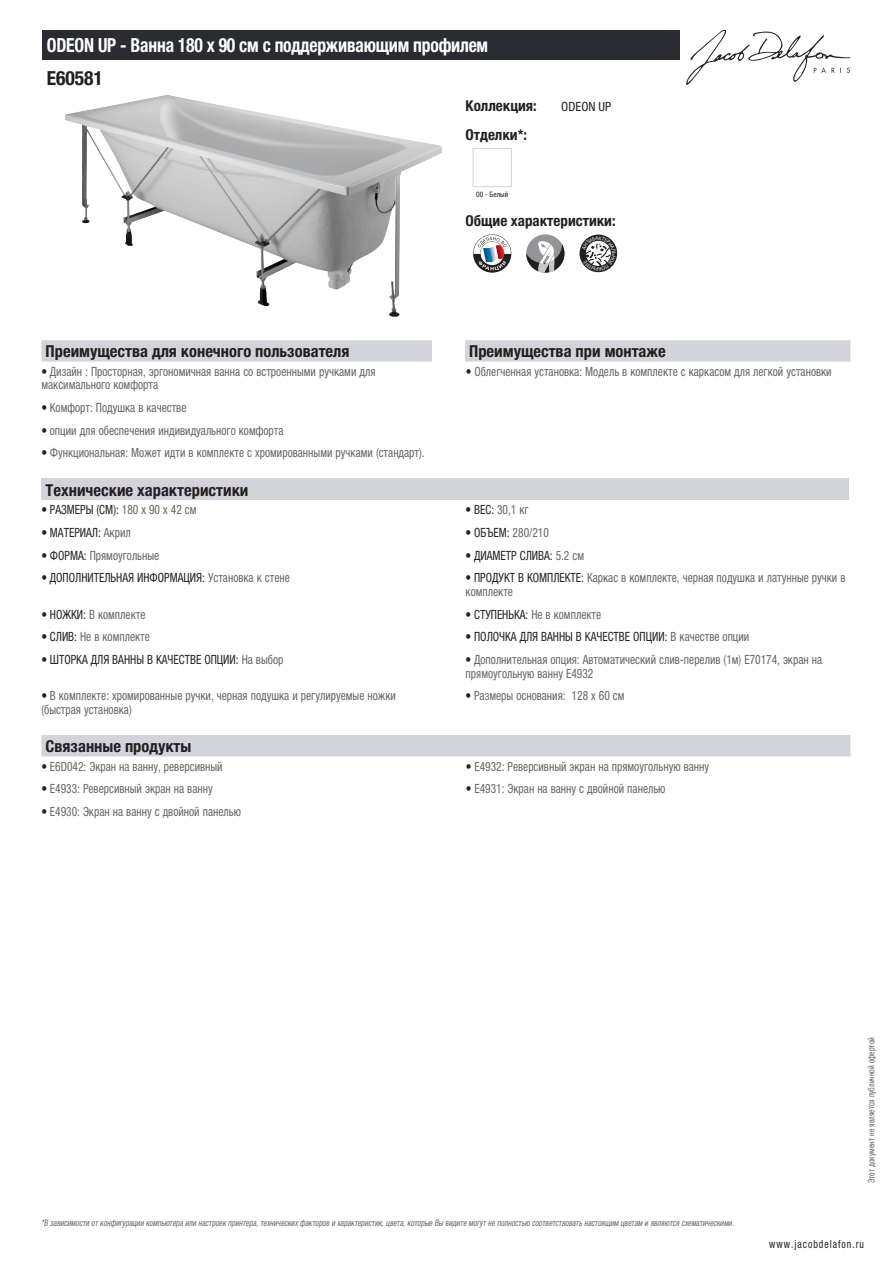
<style>
.page{position:relative;width:893px;height:1263px;background:#fff}
.page>*{position:absolute;margin:0;border:0;box-sizing:border-box;transform-origin:0 0}
.t1{font:700 condensed 19.5px "Helvetica Neue LTCYR";letter-spacing:-.01em;color:#fff;scale:.9 1}
.t2{font:700 condensed 19.5px "Helvetica Neue LTCYR";color:#231f20}
.t3{font:700 condensed 16.5px "Helvetica Neue LTCYR";color:#231f20}
.t4{font:700 condensed 15px "Helvetica Neue LTCYR";color:#231f20}
.t5{font:condensed 12.75px/13.5px "Helvetica Neue LTCYR";color:#626568;scale:.9 1}
.t6{font:condensed 12.75px "Helvetica Neue LTCYR";color:#231f20;scale:.9 1}
.t7{font:condensed 12.75px "Helvetica Neue LTCYR";color:#231f20}
.t8{font:condensed 11.25px "Helvetica Neue LTCYR";letter-spacing:.1em;color:#231f20;scale:.87 1}
.t9{font:italic condensed 9px "Helvetica Neue LTCYR";color:#626568;scale:.87 1}
.t10{font:condensed 9px "Helvetica Neue LTCYR";color:#626568;scale:.87 1}
.t11{font:condensed 7.5px "Helvetica Neue LTCYR";color:#231f20}
.s1{color:#231f20}
.s2{color:#626568}
</style>
<div class="page">
<svg style="left:686px;top:30px;width:164px;height:55px"></svg>
<img style="left:65px;top:95px;width:288px;height:211px">
<div style="left:473px;top:148px;width:39px;height:39px;border:1px solid #d3d4da"></div>
<svg style="left:473px;top:234px;width:38px;height:39px"></svg>
<div style="left:526px;top:234px;width:38px;height:39px;background:#939598;border-radius:50%"></div>
<svg style="left:526px;top:241px;width:38px;height:32px"></svg>
<div style="left:41px;top:340px;width:809px;height:22px;background:#d3d4da"></div>
<div style="left:432px;top:340px;width:33px;height:22px;background:#fff"></div>
<div style="left:41px;top:479px;width:808px;height:21px;background:#d3d4da"></div>
<div style="left:41px;top:735px;width:809px;height:21px;background:#d3d4da"></div>
<div style="left:43px;top:30px;width:637px;height:30px;background:#2a2c32"></div>
<svg style="left:580px;top:235px;width:37px;height:37px"></svg>
<h1 class="t1" style="left:47px;top:34px;width:492px">ODEON UP - Ванна 180 х 90 см с поддерживающим профилем</h1>
<h1 class="t2" style="left:47px;top:67px;width:58px">E60581</h1>
<p class="t4" style="left:466px;top:97px;width:73px">Коллекция:</p>
<p class="t7" style="left:561px;top:99px;width:52px">ODEON UP</p>
<p class="t4" style="left:466px;top:126px;width:63px">Отделки*:</p>
<p class="t11" style="left:476px;top:190px;width:34px">00 - Белый</p>
<p class="t4" style="left:466px;top:212px;width:152px">Общие характеристики:</p>
<p class="t3" style="left:46px;top:342px;width:305px">Преимущества для конечного пользователя</p>
<p class="t3" style="left:469px;top:342px;width:198px">Преимущества при монтаже</p>
<p class="t5" style="left:41px;top:365px;width:373px"><span class="s1">•</span> Дизайн : Просторная, эргономичная ванна со встроенными ручками для максимального комфорта</p>
<p class="t5" style="left:466px;top:365px;width:408px"><span class="s1">•</span> Облегченная установка: Модель в комплекте с каркасом для легкой установки</p>
<p class="t5" style="left:41px;top:401px;width:163px"><span class="s1">•</span> Комфорт: Подушка в качестве</p>
<p class="t5" style="left:41px;top:424px;width:271px"><span class="s1">•</span> опции для обеспечения индивидуального комфорта</p>
<p class="t5" style="left:41px;top:446px;width:427px"><span class="s1">•</span> Функциональная: Может идти в комплекте с хромированными ручками (стандарт).</p>
<p class="t3" style="left:46px;top:481px;width:204px">Технические характеристики</p>
<p class="t6" style="left:41px;top:503px;width:174px">• РАЗМЕРЫ (СМ): <span class="s2">180 x 90 x 42 см</span></p>
<p class="t5" style="left:466px;top:503px;width:72px"><span class="s1">• ВЕС:</span> 30,1 кг</p>
<p class="t6" style="left:41px;top:525px;width:101px">• МАТЕРИАЛ: <span class="s2">Акрил</span></p>
<p class="t6" style="left:466px;top:525px;width:94px">• ОБЪЕМ: <span class="s2">280/210</span></p>
<p class="t5" style="left:41px;top:549px;width:133px"><span class="s1">• ФОРМА:</span> Прямоугольные</p>
<p class="t6" style="left:466px;top:548px;width:133px">• ДИАМЕТР СЛИВА: <span class="s2">5.2 см</span></p>
<p class="t6" style="left:41px;top:571px;width:278px">• ДОПОЛНИТЕЛЬНАЯ ИНФОРМАЦИЯ: <span class="s2">Установка к стене</span></p>
<p class="t5" style="left:466px;top:571px;width:424px"><span class="s1">• ПРОДУКТ В КОМПЛЕКТЕ:</span> Каркас в комплекте, черная подушка и латунные ручки в комплекте</p>
<p class="t5" style="left:41px;top:607px;width:117px"><span class="s1">• НОЖКИ:</span> В комплекте</p>
<p class="t5" style="left:466px;top:607px;width:152px"><span class="s1">• СТУПЕНЬКА:</span> Не в комплекте</p>
<p class="t5" style="left:41px;top:630px;width:122px"><span class="s1">• СЛИВ:</span> Не в комплекте</p>
<p class="t6" style="left:466px;top:630px;width:317px">• ПОЛОЧКА ДЛЯ ВАННЫ В КАЧЕСТВЕ ОПЦИИ: <span class="s2">В качестве опции</span></p>
<p class="t6" style="left:41px;top:652px;width:270px">• ШТОРКА ДЛЯ ВАННЫ В КАЧЕСТВЕ ОПЦИИ: <span class="s2">На выбор</span></p>
<p class="t5" style="left:466px;top:653px;width:398px"><span class="s1">•</span> Дополнительная опция: Автоматический слив-перелив (1м) E70174, экран на прямоугольную ванну E4932</p>
<p class="t5" style="left:41px;top:689px;width:395px"><span class="s1">•</span> В комплекте: хромированные ручки, черная подушка и регулируемые ножки (быстрая установка)</p>
<p class="t5" style="left:466px;top:689px;width:178px"><span class="s1">•</span> Размеры основания: 128 x 60 см</p>
<p class="t3" style="left:46px;top:737px;width:147px">Связанные продукты</p>
<p class="t5" style="left:41px;top:759px;width:203px"><span class="s1">•</span> E6D042: Экран на ванну, реверсивный</p>
<p class="t5" style="left:466px;top:759px;width:272px"><span class="s1">•</span> E4932: Реверсивный экран на прямоугольную ванну</p>
<p class="t5" style="left:41px;top:782px;width:192px"><span class="s1">•</span> E4933: Реверсивный экран на ванну</p>
<p class="t5" style="left:466px;top:782px;width:223px"><span class="s1">•</span> E4931: Экран на ванну с двойной панелью</p>
<p class="t5" style="left:41px;top:805px;width:223px"><span class="s1">•</span> E4930: Экран на ванну с двойной панелью</p>
<p class="t9" style="left:41px;top:1218px;width:800px">*В зависимости отконфигурации компьютера или настроек принтера,техническихфакторов и характеристик,цвета,которые Вы видите могутне полностью соответствоватьнастоящим цветам и являются схематическими.</p>
<p class="t10" style="left:866px;top:1183px;width:169px;rotate:-90deg">Этот документ не является публичной офертой</p>
<p class="t8" style="left:769px;top:1237px;width:110px">www.jacobdelafon.ru</p>
</div>
